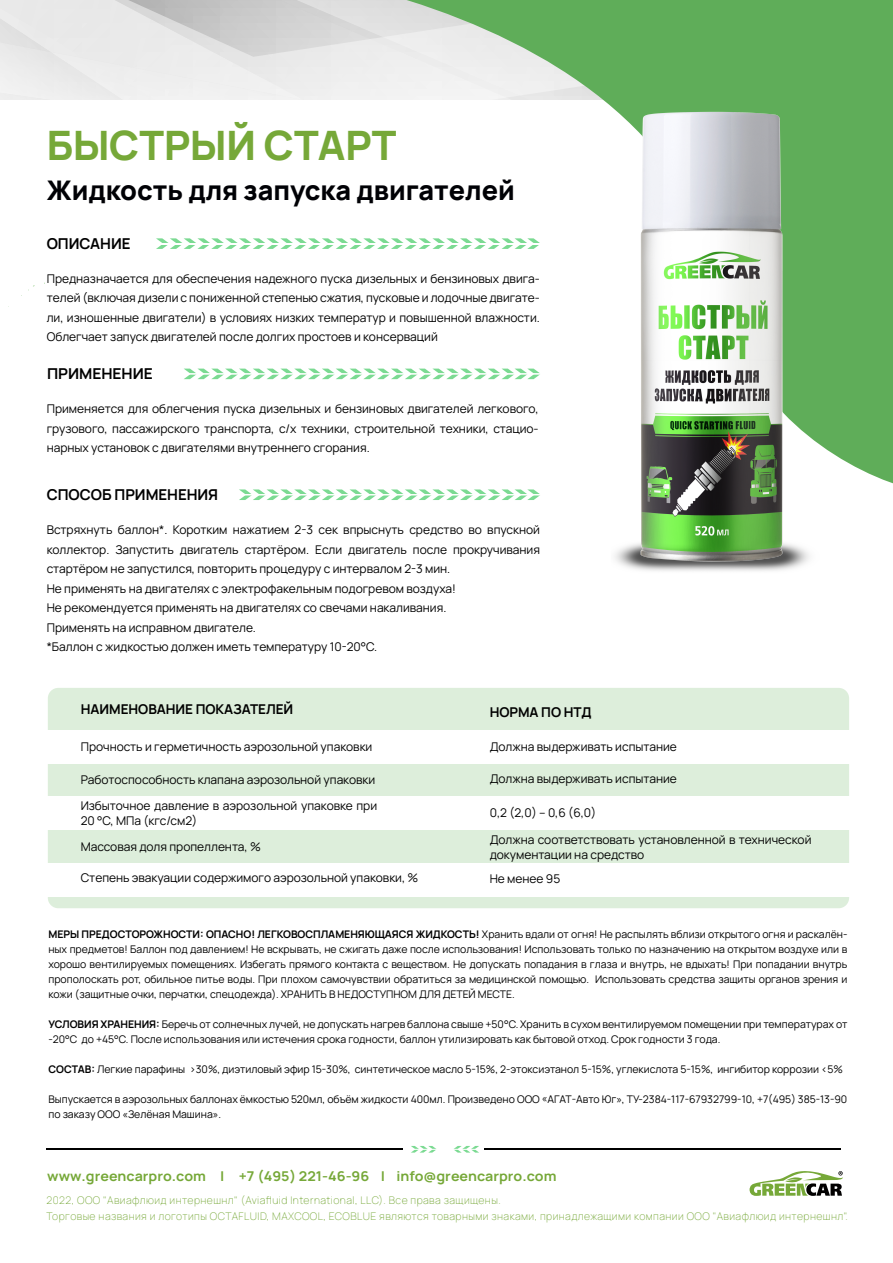
<style>
.page{position:relative;width:893px;height:1263px;background:#fff}
.page>*{position:absolute;margin:0;border:0;box-sizing:border-box;transform-origin:0 0}
.t1{font:800 40.5px "Manrope";color:#76a838}
.t2{font:800 27px "Manrope";color:#000105}
.t3{font:700 15px "Manrope";color:#000}
.t4{font:700 13.5px "Manrope";color:#76a838;scale:1.06 1}
.t5{font:700 13.5px "Manrope";color:#000}
.t6{font:12px/19.5px "Manrope";color:#000}
.t7{font:10.5px/15px "Manrope";color:#000}
.t8{font:200 10.5px/16px "Manrope";letter-spacing:.04em;color:#76a838}
.s1{font-weight:700}
</style>
<div class="page">
<div style="left:0;top:12px;width:86px;height:88px;background:#eaeaea"></div>
<svg style="left:239px;top:489px;width:301px;height:11px"></svg>
<svg style="left:411px;top:1146px;width:25px;height:6px"></svg>
<svg style="left:454px;top:1146px;width:25px;height:6px"></svg>
<hr style="left:47px;top:1148px;width:356px;height:2px;background:#000">
<hr style="left:484px;top:1148px;width:357px;height:2px;background:#000">
<svg style="left:86px;top:0;width:807px;height:484px"></svg>
<div style="left:48px;top:688px;width:801px;height:220px;background:#ddeedb;border-radius:10px"></div>
<div style="left:35px;top:730px;width:854px;height:34px;background:#fff"></div>
<div style="left:35px;top:796px;width:854px;height:34px;background:#fff"></div>
<div style="left:35px;top:863px;width:854px;height:34px;background:#fff"></div>
<svg style="left:750px;top:1171px;width:93px;height:25px"></svg>
<img style="left:580px;top:457px;width:276px;height:27px">
<img style="left:609px;top:77px;width:215px;height:494px">
<h1 class="t1" style="left:47px;top:117px;width:351px">БЫСТРЫЙ СТАРТ</h1>
<h2 class="t2" style="left:47px;top:171px;width:470px">Жидкость для запуска двигателей</h2>
<p class="t3" style="left:47px;top:233px;width:85px">ОПИСАНИЕ</p>
<p class="t6" style="left:47px;top:268px;width:495px;text-align:justify">Предназначается для обеспечения надежного пуска дизельных и бензиновых двига&shy;телей (включая дизели с пониженной степенью сжатия, пусковые и лодочные двигате&shy;ли, изношенные двигатели) в условиях низких температур и повышенной влажности.<br>Облегчает запуск двигателей после долгих простоев и консерваций</p>
<p class="t3" style="left:47px;top:363px;width:107px">ПРИМЕНЕНИЕ</p>
<p class="t6" style="left:47px;top:398px;width:493px;text-align:justify">Применяется для облегчения пуска дизельных и бензиновых двигателей легкового, грузового, пассажирского транспорта, с/х техники, строительной техники, стацио&shy;нарных установок с двигателями внутреннего сгорания.</p>
<p class="t3" style="left:47px;top:484px;width:173px">СПОСОБ ПРИМЕНЕНИЯ</p>
<p class="t6" style="left:47px;top:520px;width:495px">Встряхнуть баллон*. Коротким нажатием 2-3 сек впрыснуть средство во впускной коллектор. Запустить двигатель стартёром. Если двигатель после прокручивания стартёром не запустился, повторить процедуру с интервалом 2-3 мин.<br>Не применять на двигателях с электрофакельным подогревом воздуха!<br>Не рекомендуется применять на двигателях со свечами накаливания.<br>Применять на исправном двигателе.<br>*Баллон с жидкостью должен иметь температуру 10-20°С.</p>
<p class="t5" style="left:81px;top:700px;width:214px">НАИМЕНОВАНИЕ ПОКАЗАТЕЛЕЙ</p>
<p class="t5" style="left:490px;top:702px;width:103px">НОРМА ПО НТД</p>
<p class="t6" style="left:81px;top:736px;width:293px">Прочность и герметичность аэрозольной упаковки</p>
<p class="t6" style="left:81px;top:767px;width:298px;line-height:25.7px">Работоспособность клапана аэрозольной упаковки<br>Избыточное давление в аэрозольной упаковке при</p>
<p class="t6" style="left:81px;top:807px;width:182px;line-height:25.8px">20 °С, МПа (кгс/см2)<br>Массовая доля пропеллента, %</p>
<p class="t6" style="left:81px;top:867px;width:339px">Степень эвакуации содержимого аэрозольной упаковки, %</p>
<p class="t6" style="left:490px;top:736px;width:189px">Должна выдерживать испытание</p>
<p class="t6" style="left:490px;top:768px;width:189px">Должна выдерживать испытание</p>
<p class="t6" style="left:490px;top:799px;width:323px;line-height:26.2px">0,2 (2,0) – 0,6 (6,0)<br>Должна соответствовать установленной в технической</p>
<p class="t6" style="left:490px;top:841px;width:156px;line-height:24.9px">документации на средство<br>Не менее 95</p>
<p class="t7" style="left:48px;top:926px;width:800px;text-align:justify"><span class="s1">МЕРЫ ПРЕДОСТОРОЖНОСТИ: ОПАСНО! ЛЕГКОВОСПЛАМЕНЯЮЩАЯСЯ ЖИДКОСТЬ!</span> Хранить вдали от огня! Не распылять вблизи открытого огня и раскалён&shy;ных предметов! Баллон под давлением! Не вскрывать, не сжигать даже после использования! Использовать только по назначению на открытом воздухе или в хорошо вентилируемых помещениях. Избегать прямого контакта с веществом. Не допускать попадания в глаза и внутрь, не вдыхать! При попадании внутрь прополоскать рот, обильное питье воды. При плохом самочувствии обратиться за медицинской помощью. Использовать средства защиты органов зрения и кожи (защитные очки, перчатки, спецодежда). ХРАНИТЬ В НЕДОСТУПНОМ ДЛЯ ДЕТЕЙ МЕСТЕ.</p>
<p class="t7" style="left:48px;top:1016px;width:800px"><span class="s1">УСЛОВИЯ ХРАНЕНИЯ:</span> Беречь от солнечных лучей, не допускать нагрев баллона свыше +50°С. Хранить в сухом вентилируемом помещении при температурах от -20°С до +45°С. После использования или истечения срока годности, баллон утилизировать как бытовой отход. Срок годности 3 года.</p>
<p class="t7" style="left:48px;top:1061px;width:796px"><span class="s1">СОСТАВ:</span> Легкие парафины &gt;30%, диэтиловый эфир 15-30%, синтетическое масло 5-15%, 2-этоксиэтанол 5-15%, углекислота 5-15%, ингибитор коррозии &lt;5%</p>
<p class="t7" style="left:48px;top:1091px;width:800px">Выпускается в аэрозольных баллонах ёмкостью 520мл, объём жидкости 400мл. Произведено ООО «АГАТ-Авто Юг», ТУ-2384-117-67932799-10, +7(495) 385-13-90 по заказу ООО «Зелёная Машина».</p>
<p class="t4" style="left:47px;top:1166px;width:482px">www.greencarpro.com | +7 (495) 221-46-96 | info@greencarpro.com</p>
<p class="t8" style="left:47px;top:1191px;width:803px">2022, ООО "Авиафлюид интернешнл" (Aviafluid International, LLC). Все права защищены.<br>Торговые названия и логотипы OCTAFLUID, MAXCOOL, ECOBLUE являются товарными знаками, принадлежащими компании ООО "Авиафлюид интернешнл".</p>
</div>
